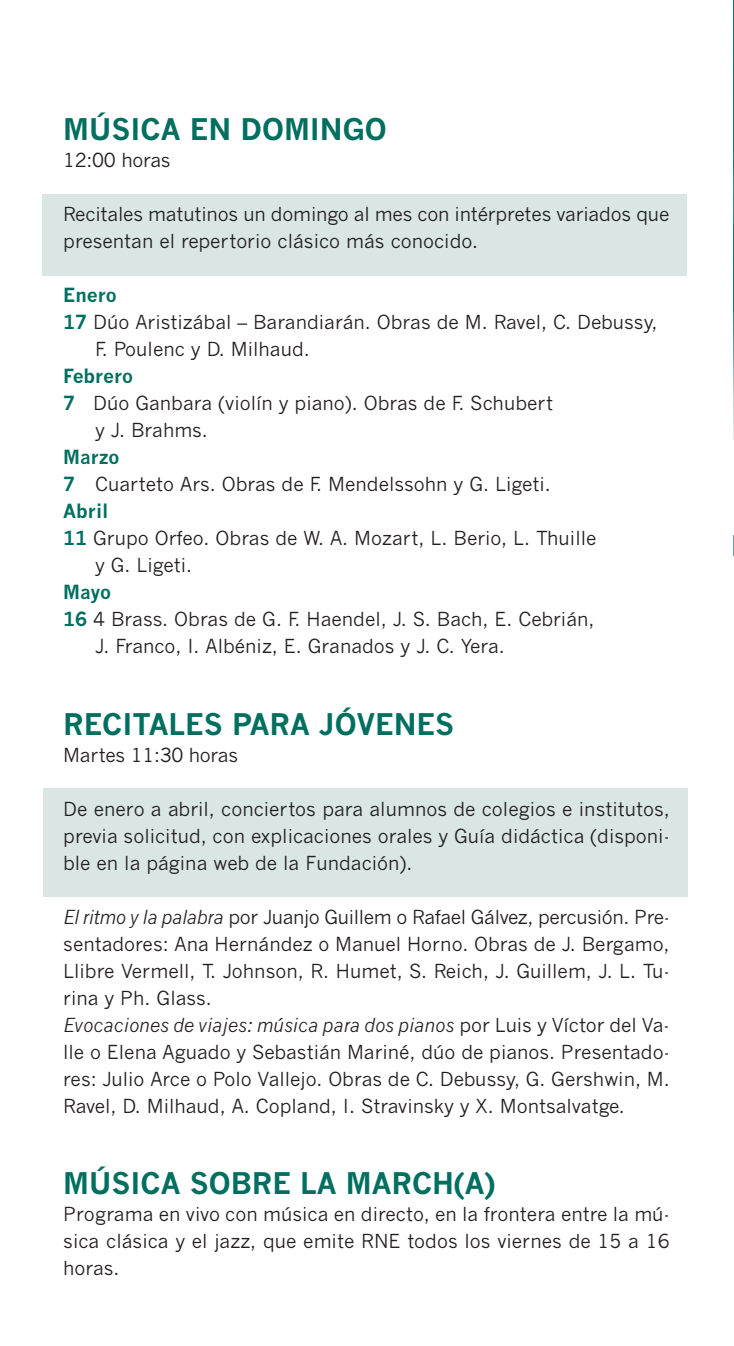
<style>
.page{position:relative;width:734px;height:1346px;background:#fff}
.page>*{position:absolute;margin:0;border:0;box-sizing:border-box;transform-origin:0 0}
.t1{font:29.25px "News Gothic MT Bold+EQHXXU";color:#006f60}
.t2{font:19.12px/27px "News Gothic MT+QPDMMS";color:#231f20}
.t3{font:19.12px "News Gothic MT Italic+ZNSSFL";letter-spacing:-.005em;color:#231f20}
.t4{font:19.12px "News Gothic MT Bold+EQHXXU";color:#006f60}
.s1{font-family:"News Gothic MT Bold+EQHXXU";color:#006f60}
.s2{font-family:"News Gothic MT Italic+ZNSSFL"}
.s3{font-family:"News Gothic MT+QPDMMS"}
</style>
<div class="page">
<div style="left:42px;top:194px;width:645px;height:81px;background:#d9e6e4"></div>
<div style="left:43px;top:788px;width:645px;height:108px;background:#d9e6e4"></div>
<img style="left:733px;top:0;width:1px;height:439px">
<h1 class="t1" style="left:63px;top:113px;width:325px">MÚSICA EN DOMINGO</h1>
<p class="t2" style="left:63px;top:149px;width:109px">12:00 horas</p>
<p class="t2" style="left:63px;top:203px;width:607px">Recitales matutinos un domingo al mes con intérpretes variados que presentan el repertorio clásico más conocido.</p>
<p class="t4" style="left:63px;top:284px;width:55px">Enero</p>
<p class="t2" style="left:95px;top:311px;width:563px;text-indent:-32px"><span class="s1">17</span> Dúo Aristizábal – Barandiarán. Obras de M. Ravel, C. Debussy,<br>F. Poulenc y D. Milhaud.</p>
<p class="t4" style="left:63px;top:365px;width:71px">Febrero</p>
<p class="t2" style="left:95px;top:392px;width:459px;text-indent:-32px"><span class="s1">7</span> Dúo Ganbara (violín y piano). Obras de F. Schubert y J. Brahms.</p>
<p class="t4" style="left:63px;top:446px;width:58px">Marzo</p>
<p class="t2" style="left:63px;top:473px;width:489px"><span class="s1">7</span> Cuarteto Ars. Obras de F. Mendelssohn y G. Ligeti.</p>
<p class="t4" style="left:63px;top:500px;width:47px">Abril</p>
<p class="t2" style="left:95px;top:527px;width:502px;text-indent:-32px"><span class="s1">11</span> Grupo Orfeo. Obras de W. A. Mozart, L. Berio, L. Thuille y G. Ligeti.</p>
<p class="t4" style="left:63px;top:581px;width:49px">Mayo</p>
<p class="t2" style="left:95px;top:608px;width:500px;text-indent:-32px"><span class="s1">16</span> 4 Brass. Obras de G. F. Haendel, J. S. Bach, E. Cebrián,<br>J. Franco, I. Albéniz, E. Granados y J. C. Yera.</p>
<h1 class="t1" style="left:63px;top:707px;width:392px">RECITALES PARA JÓVENES</h1>
<p class="t2" style="left:63px;top:743px;width:176px">Martes 11:30 horas</p>
<p class="t2" style="left:63px;top:797px;width:607px;text-align:justify">De enero a abril, conciertos para alumnos de colegios e institutos, previa solicitud, con explicaciones orales y Guía didáctica (disponi&shy;ble en la página web de la Fundación).</p>
<p class="t2" style="left:63px;top:905px;width:608px;text-align:justify"><span class="s2">El ritmo y la palabra</span> por Juanjo Guillem o Rafael Gálvez, percusión. Pre&shy;sentadores: Ana Hernández o Manuel Horno. Obras de J. Bergamo, Llibre Vermell, T. Johnson, R. Humet, S. Reich, J. Guillem, J. L. Tu&shy;rina y Ph. Glass.</p>
<p class="t3" style="left:63px;top:1017px;width:607px">Evocaciones de viajes: música para dos pianos <span class="s3">por Luis y Víctor del Va-</span></p>
<p class="t2" style="left:63px;top:1040px;width:608px;text-align:justify">lle o Elena Aguado y Sebastián Mariné, dúo de pianos. Presentado&shy;res: Julio Arce o Polo Vallejo. Obras de C. Debussy, G. Gershwin, M.<br>Ravel, D. Milhaud, A. Copland, I. Stravinsky y X. Montsalvatge.</p>
<h1 class="t1" style="left:63px;top:1166px;width:433px">MÚSICA SOBRE LA MARCH(A)</h1>
<p class="t2" style="left:63px;top:1202px;width:608px;text-align:justify">Programa en vivo con música en directo, en la frontera entre la mú&shy;sica clásica y el jazz, que emite RNE todos los viernes de 15 a 16 horas.</p>
</div>
